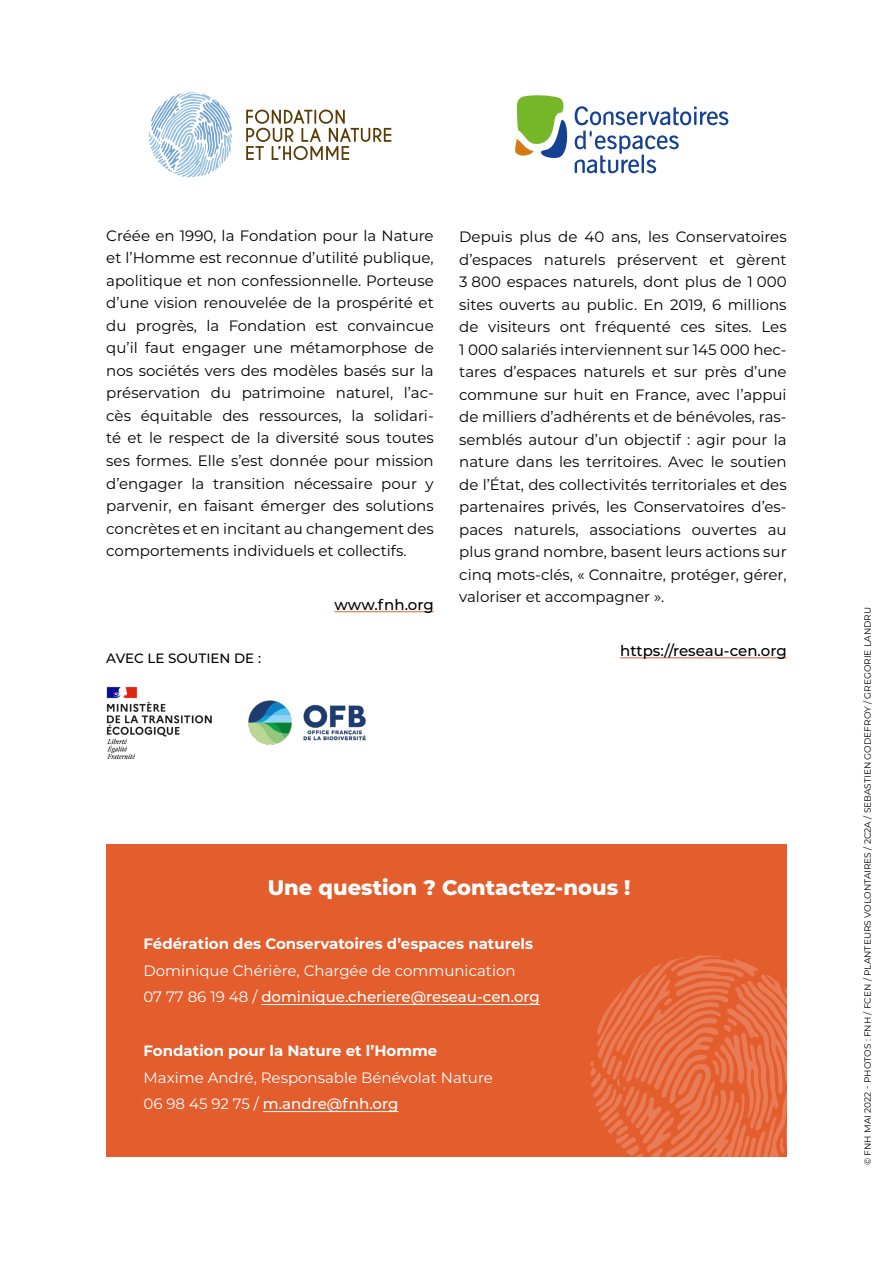
<style>
.page{position:relative;width:893px;height:1263px;background:#fff}
.page>*{position:absolute;margin:0;border:0;box-sizing:border-box;transform-origin:0 0}
.titre_2{font:800 21px "Montserrat";color:#fff}
.texte{font:15px/22.5px "Montserrat";color:#000;text-align:justify}
.texte-2{font:15px "Montserrat";color:#fff}
.texte-3{font:700 15px "Montserrat";color:#fff}
.texte-4{font:500 15px "Montserrat";color:#fff}
.texte-5{font:500 15px "Montserrat";color:#000}
.texte-6{font:500 13.5px "Montserrat";color:#000}
.texte-7{font:9px "Montserrat";color:#000}
.s1{font-weight:400}
</style>
<div class="page">
<div style="left:106px;top:844px;width:681px;height:313px;background:#e45d2d"></div>
<svg style="left:246px;top:110px;width:145px;height:50px"></svg>
<svg style="left:149px;top:92px;width:83px;height:86px"></svg>
<img style="left:248px;top:701px;width:118px;height:44px">
<svg style="left:515px;top:95px;width:213px;height:78px"></svg>
<hr style="left:261px;top:1004px;width:279px;height:1px;background:#fff">
<hr style="left:263px;top:1111px;width:135px;height:1px;background:#fff">
<hr style="left:335px;top:611px;width:99px;height:1px;background:#e45d2d">
<hr style="left:620px;top:657px;width:167px;height:1px;background:#e45d2d">
<svg style="left:590px;top:955px;width:197px;height:202px"></svg>
<img style="left:106px;top:686px;width:106px;height:73px">
<p class="texte" style="left:106px;top:224px;width:329px">Créée en 1990, la Fondation pour la Nature et l’Homme est reconnue d’utilité publique, apolitique et non confessionnelle. Porteuse d’une vision renouvelée de la prospérité et du progrès, la Fondation est convaincue qu’il faut engager une métamorphose de nos sociétés vers des modèles basés sur la préservation du patrimoine naturel, l’ac&shy;cès équitable des ressources, la solidari&shy;té et le respect de la diversité sous toutes ses formes. Elle s’est donnée pour mission d’engager la transition nécessaire pour y parvenir, en faisant émerger des solutions concrètes et en incitant au changement des comportements individuels et collectifs.</p>
<p class="texte-5" style="left:335px;top:594px;width:101px">www.fnh.org</p>
<p class="texte-6" style="left:106px;top:649px;width:156px">AVEC LE SOUTIEN DE :</p>
<p class="texte" style="left:459px;top:225px;width:329px">Depuis plus de 40 ans, les Conservatoires d’espaces naturels préservent et gèrent 3 800 espaces naturels, dont plus de 1 000 sites ouverts au public. En 2019, 6 millions de visiteurs ont fréquenté ces sites. Les 1 000 salariés interviennent sur 145 000 hec&shy;tares d’espaces naturels et sur près d’une commune sur huit en France, avec l’appui de milliers d’adhérents et de bénévoles, ras&shy;semblés autour d’un objectif : agir pour la nature dans les territoires. Avec le soutien de l’État, des collectivités territoriales et des partenaires privés, les Conservatoires d’es&shy;paces naturels, associations ouvertes au plus grand nombre, basent leurs actions sur cinq mots-clés, « Connaitre, protéger, gérer, valoriser et accompagner ».</p>
<p class="texte-5" style="left:620px;top:640px;width:168px">https://reseau-cen.org</p>
<p class="titre_2" style="left:268px;top:872px;width:364px">Une question ? Contactez-nous !</p>
<p class="texte-3" style="left:144px;top:933px;width:391px">Fédération des Conservatoires d’espaces naturels</p>
<p class="texte-2" style="left:144px;top:960px;width:374px">Dominique Chérière, Chargée de communication</p>
<p class="texte-4" style="left:144px;top:986px;width:398px"><span class="s1">07 77 86 19 48 /</span> dominique.cheriere@reseau-cen.org</p>
<p class="texte-3" style="left:144px;top:1040px;width:295px">Fondation pour la Nature et l’Homme</p>
<p class="texte-2" style="left:144px;top:1067px;width:351px">Maxime André, Responsable Bénévolat Nature</p>
<p class="texte-4" style="left:144px;top:1093px;width:256px"><span class="s1">06 98 45 92 75 /</span> m.andre@fnh.org</p>
<p class="texte-7" style="left:861px;top:1165px;width:560px;rotate:-90deg">© FNH MAI 2022 - PHOTOS : FNH / FCEN / PLANTEURS VOLONTAIRES / 2C2A / SEBASTIEN GODEFROY / GREGORIE LANDRU</p>
</div>
